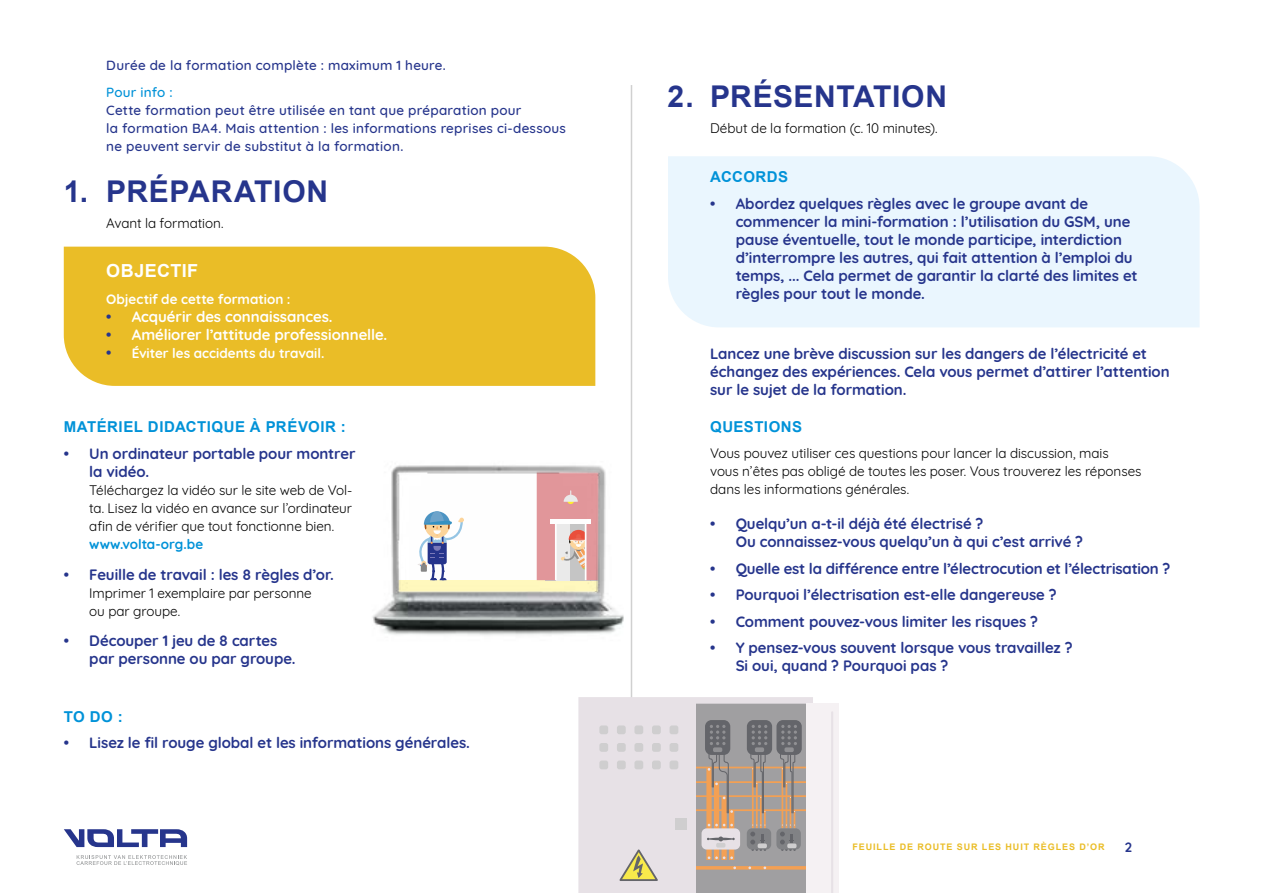
<style>
.page{position:relative;width:1263px;height:893px;background:#fff}
.page>*{position:absolute;margin:0;border:0;box-sizing:border-box;transform-origin:0 0}
.t1{font:700 30px "Arial";letter-spacing:.02em;color:#26358c}
.t2{font:700 18px "Arial";letter-spacing:.025em;color:#fff}
.t3{font:700 15px/18px "Quicksand";letter-spacing:-.005em;color:#26358c}
.t4{font:700 15px "Quicksand";letter-spacing:-.005em;color:#fff}
.t5{font:700 15px "Arial";letter-spacing:.03em;color:#0092d8}
.t6{font:13.5px/18px "Quicksand";letter-spacing:-.005em;color:#000}
.t7{font:500 13.5px/18px "Quicksand";letter-spacing:.02em;color:#26358c}
.t8{font:700 13.5px "Quicksand";color:#fff}
.t9{font:700 13.5px "Quicksand";letter-spacing:-.005em;color:#0092d8}
.t10{font:500 13.5px "Quicksand";letter-spacing:.01em;color:#0092d8}
.t11{font:700 13.5px "Quicksand";color:#26358c}
.t12{font:700 9px "Arial";letter-spacing:.1em;color:#eabd27}
.s1{color:#26358c}
.s2{font-size:15px;color:#26358c}
</style>
<div class="page">
<div style="left:64px;top:247px;width:531px;height:139px;background:#eabd27"></div>
<div style="left:668px;top:156px;width:531px;height:171px;background:#eaf6fe"></div>
<img style="left:372px;top:465px;width:252px;height:171px">
<svg style="left:77px;top:855px;width:110px;height:10px"></svg>
<svg style="left:64px;top:829px;width:123px;height:18px"></svg>
<hr style="left:631px;top:85px;width:1px;height:723px;background:#d0d0d0">
<svg style="left:579px;top:698px;width:234px;height:195px;background:#a8a6a8"></svg>
<hr style="left:695px;top:767px;width:113px;height:1px;background:#f3a054">
<hr style="left:695px;top:781px;width:113px;height:2px;background:#f3a054">
<hr style="left:695px;top:795px;width:113px;height:2px;background:#f3a054">
<hr style="left:695px;top:809px;width:113px;height:2px;background:#f3a054">
<div style="left:706px;top:767px;width:6px;height:93px;background:#f3a054"></div>
<div style="left:714px;top:782px;width:5px;height:78px;background:#f3a054"></div>
<div style="left:721px;top:796px;width:6px;height:64px;background:#f3a054"></div>
<div style="left:729px;top:810px;width:5px;height:50px;background:#f3a054"></div>
<div style="left:701px;top:828px;width:39px;height:21px;background:#e7e1e6;border-radius:5px"></div>
<hr style="left:708px;top:838px;width:25px;height:2px;background:#64656a;border-radius:50%">
<svg style="left:696px;top:866px;width:110px;height:4px"></svg>
<svg style="left:708px;top:856px;width:25px;height:3px"></svg>
<svg style="left:708px;top:824px;width:25px;height:2px"></svg>
<div style="left:747px;top:828px;width:24px;height:21px;background:#818285;border-radius:5px"></div>
<div style="left:776px;top:828px;width:25px;height:21px;background:#818285;border-radius:5px"></div>
<svg style="left:716px;top:836px;width:9px;height:11px"></svg>
<div style="left:705px;top:720px;width:25px;height:35px;background:#64656a;border-radius:6px"></div>
<div style="left:713px;top:747px;width:9px;height:5px;background:#909093;border-radius:2px"></div>
<svg style="left:710px;top:725px;width:15px;height:20px"></svg>
<svg style="left:708px;top:753px;width:25px;height:61px"></svg>
<div style="left:747px;top:720px;width:25px;height:35px;background:#64656a;border-radius:6px"></div>
<div style="left:755px;top:747px;width:9px;height:5px;background:#909093;border-radius:2px"></div>
<svg style="left:752px;top:725px;width:15px;height:20px"></svg>
<svg style="left:750px;top:754px;width:16px;height:97px"></svg>
<div style="left:776px;top:720px;width:26px;height:35px;background:#64656a;border-radius:6px"></div>
<div style="left:784px;top:747px;width:10px;height:5px;background:#909093;border-radius:2px"></div>
<svg style="left:781px;top:725px;width:16px;height:20px"></svg>
<svg style="left:779px;top:754px;width:17px;height:97px"></svg>
<div style="left:806px;top:703px;width:33px;height:190px;background:#f5f1f3"></div>
<hr style="left:831px;top:712px;width:2px;height:181px;background:#e7e1e6">
<div style="left:582px;top:700px;width:114px;height:193px;background:#e7e1e6"></div>
<div style="left:675px;top:819px;width:11px;height:11px;background:#cfcecf"></div>
<div style="left:599px;top:725px;width:9px;height:9px;background:#cfcecf;border-radius:2px"></div>
<div style="left:617px;top:725px;width:9px;height:9px;background:#cfcecf;border-radius:2px"></div>
<div style="left:634px;top:725px;width:9px;height:9px;background:#cfcecf;border-radius:2px"></div>
<div style="left:652px;top:725px;width:9px;height:9px;background:#cfcecf;border-radius:2px"></div>
<div style="left:669px;top:725px;width:9px;height:9px;background:#cfcecf;border-radius:2px"></div>
<div style="left:599px;top:743px;width:9px;height:9px;background:#cfcecf;border-radius:2px"></div>
<div style="left:617px;top:743px;width:9px;height:9px;background:#cfcecf;border-radius:2px"></div>
<div style="left:634px;top:743px;width:9px;height:9px;background:#cfcecf;border-radius:2px"></div>
<div style="left:652px;top:743px;width:9px;height:9px;background:#cfcecf;border-radius:2px"></div>
<div style="left:669px;top:743px;width:9px;height:9px;background:#cfcecf;border-radius:2px"></div>
<div style="left:599px;top:760px;width:9px;height:9px;background:#cfcecf;border-radius:2px"></div>
<div style="left:617px;top:760px;width:9px;height:9px;background:#cfcecf;border-radius:2px"></div>
<div style="left:634px;top:760px;width:9px;height:9px;background:#cfcecf;border-radius:2px"></div>
<div style="left:652px;top:760px;width:9px;height:9px;background:#cfcecf;border-radius:2px"></div>
<div style="left:669px;top:760px;width:9px;height:9px;background:#cfcecf;border-radius:2px"></div>
<svg style="left:619px;top:849px;width:39px;height:32px"></svg>
<p class="t7" style="left:106px;top:55px;width:341px">Durée de la formation complète : maximum 1 heure.</p>
<p class="t10" style="left:106px;top:81px;width:68px">Pour info :</p>
<p class="t7" style="left:106px;top:99px;width:461px">Cette formation peut être utilisée en tant que préparation pour<br>la formation BA4. Mais attention : les informations reprises ci-dessous ne peuvent servir de substitut à la formation.</p>
<h1 class="t1" style="left:64px;top:172px;width:266px">1. PRÉPARATION</h1>
<p class="t6" style="left:106px;top:213px;width:119px">Avant la formation.</p>
<p class="t2" style="left:106px;top:259px;width:93px">OBJECTIF</p>
<p class="t8" style="left:106px;top:288px;width:186px">Objectif de cette formation :</p>
<p class="t4" style="left:106px;top:304px;width:228px"><span class="s1">•</span> Acquérir des connaissances.</p>
<p class="t4" style="left:106px;top:322px;width:283px"><span class="s1">•</span> Améliorer l’attitude professionnelle.</p>
<p class="t8" style="left:106px;top:342px;width:220px"><span class="s2">•</span> Éviter les accidents du travail.</p>
<p class="t5" style="left:64px;top:417px;width:284px">MATÉRIEL DIDACTIQUE À PRÉVOIR :</p>
<p class="t3" style="left:89px;top:443px;width:268px;text-indent:-26px">• Un ordinateur portable pour montrer la vidéo.</p>
<p class="t6" style="left:89px;top:480px;width:265px;text-align:justify">Téléchargez la vidéo sur le site web de Vol&shy;ta. Lisez la vidéo en avance sur l’ordinateur afin de vérifier que tout fonctionne bien.</p>
<p class="t9" style="left:89px;top:533px;width:115px">www.volta-org.be</p>
<p class="t3" style="left:64px;top:564px;width:272px">• Feuille de travail : les 8 règles d’or.</p>
<p class="t6" style="left:89px;top:582px;width:224px">Imprimer 1 exemplaire par personne ou par groupe.</p>
<p class="t3" style="left:89px;top:631px;width:208px;text-indent:-26px">• Découper 1 jeu de 8 cartes par personne ou par groupe.</p>
<p class="t5" style="left:64px;top:707px;width:60px">TO DO :</p>
<p class="t3" style="left:64px;top:733px;width:408px">• Lisez le fil rouge global et les informations générales.</p>
<h1 class="t1" style="left:668px;top:77px;width:281px">2. PRÉSENTATION</h1>
<p class="t6" style="left:710px;top:118px;width:229px">Début de la formation (c. 10 minutes).</p>
<p class="t5" style="left:710px;top:167px;width:79px">ACCORDS</p>
<p class="t3" style="left:736px;top:193px;width:403px;text-indent:-26px">• Abordez quelques règles avec le groupe avant de commencer la mini-formation : l’utilisation du GSM, une pause éventuelle, tout le monde participe, interdiction d’interrompre les autres, qui fait attention à l’emploi du temps, ... Cela permet de garantir la clarté des limites et règles pour tout le monde.</p>
<p class="t3" style="left:710px;top:344px;width:461px">Lancez une brève discussion sur les dangers de l’électricité et échangez des expériences. Cela vous permet d’attirer l’attention sur le sujet de la formation.</p>
<p class="t5" style="left:710px;top:417px;width:94px">QUESTIONS</p>
<p class="t6" style="left:710px;top:443px;width:433px">Vous pouvez utiliser ces questions pour lancer la discussion, mais<br>vous n’êtes pas obligé de toutes les poser. Vous trouverez les réponses dans les informations générales.</p>
<p class="t3" style="left:736px;top:514px;width:349px;text-indent:-26px">• Quelqu’un a-t-il déjà été électrisé ?<br>Ou connaissez-vous quelqu’un à qui c’est arrivé ?</p>
<p class="t3" style="left:710px;top:558px;width:462px">• Quelle est la différence entre l’électrocution et l’électrisation ?</p>
<p class="t3" style="left:710px;top:585px;width:348px">• Pourquoi l’électrisation est-elle dangereuse ?</p>
<p class="t3" style="left:710px;top:611px;width:329px">• Comment pouvez-vous limiter les risques ?</p>
<p class="t3" style="left:736px;top:638px;width:338px;text-indent:-26px">• Y pensez-vous souvent lorsque vous travaillez ?<br>Si oui, quand ? Pourquoi pas ?</p>
<p class="t12" style="left:852px;top:840px;width:254px">FEUILLE DE ROUTE SUR LES HUIT RÈGLES D’OR</p>
<p class="t11" style="left:1125px;top:836px;width:9px">2</p>
</div>
